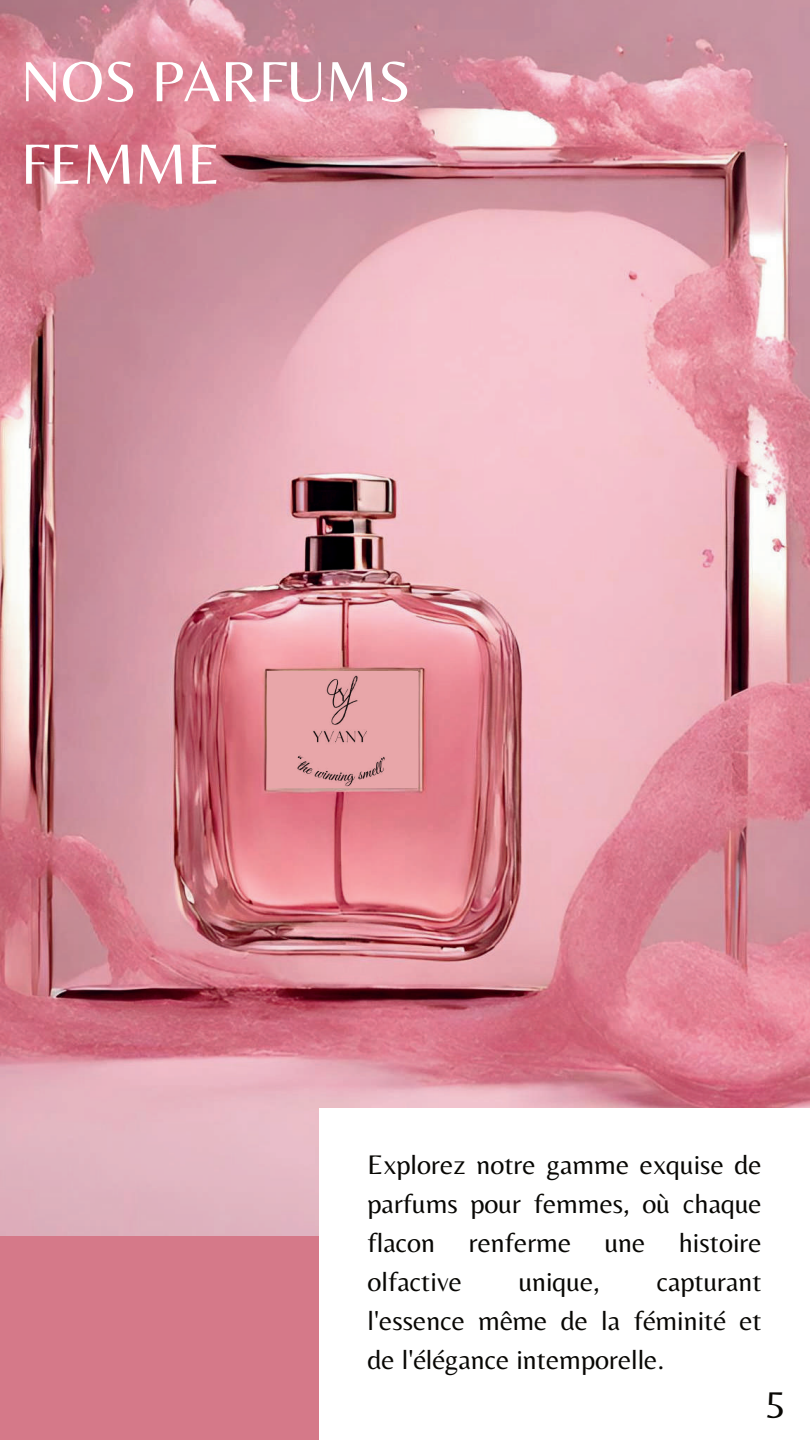
<style>
.page{position:relative;width:810px;height:1440px;background:#fff}
.page>*{position:absolute;margin:0;border:0;box-sizing:border-box;transform-origin:0 0}
.t1{font:59px/82.5px "Belleza";color:#fff}
.t2{font:38.4px "Belleza";color:#080704}
.t3{font:28px/39px "Belleza";color:#080704;text-align:justify}
</style>
<div class="page">
<img style="left:0;top:0;width:810px;height:1236px">
<div style="left:0;top:1236px;width:810px;height:204px;background:#d57989"></div>
<div style="left:319px;top:1108px;width:491px;height:332px;background:#fff"></div>
<img style="left:233px;top:610px;width:220px;height:220px">
<h1 class="t1" style="left:21px;top:39px;width:391px">NOS PARFUMS<br>FEMME</h1>
<p class="t3" style="left:368px;top:1145px;width:396px">Explorez notre gamme exquise de parfums pour femmes, où chaque flacon renferme une histoire olfactive</p>
<p class="t3" style="left:519px;top:1262px;width:83px">unique,</p>
<p class="t3" style="left:368px;top:1262px;width:396px;text-indent:289px">capturant l'essence même de la féminité et de l'élégance intemporelle.</p>
<h2 class="t2" style="left:766px;top:1378px;width:21px">5</h2>
</div>
